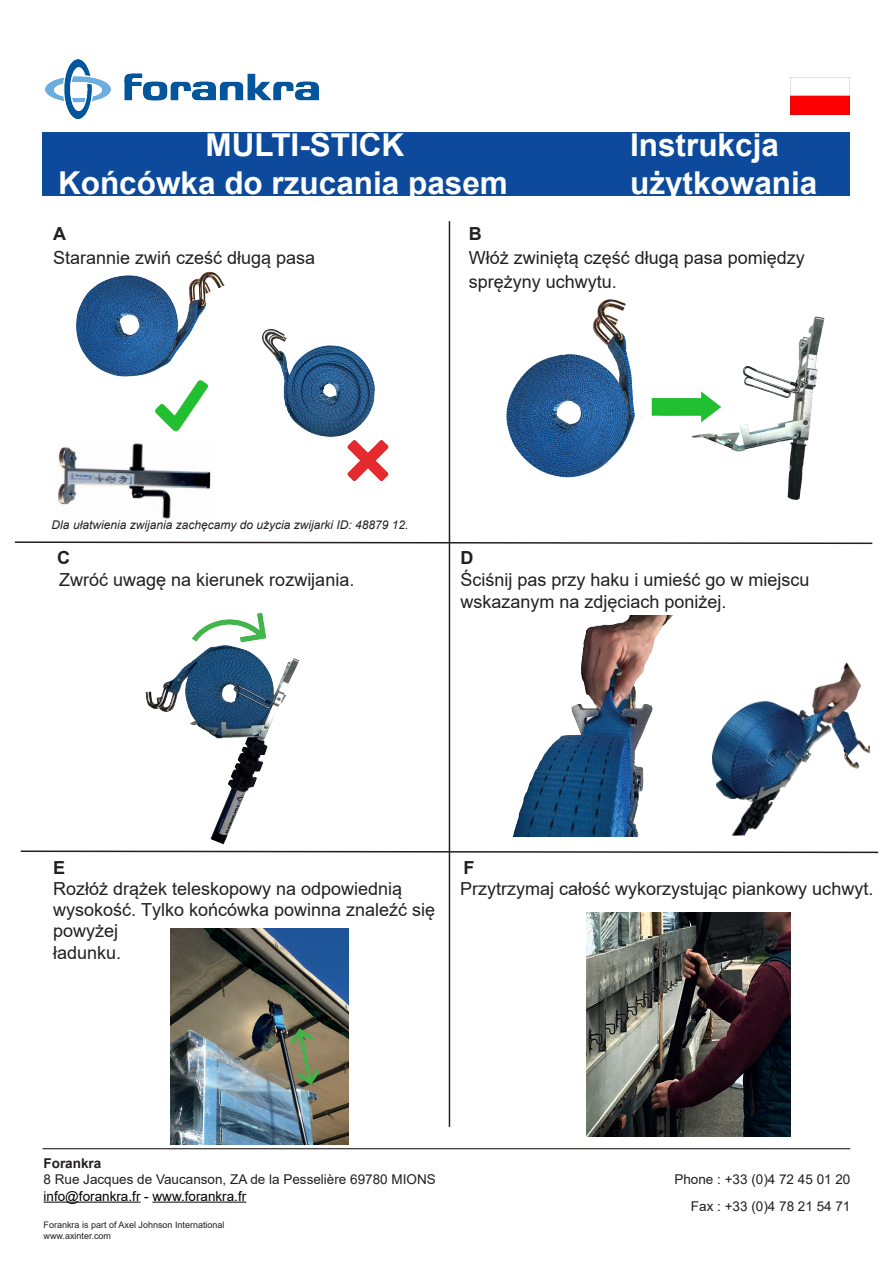
<style>
.page{position:relative;width:893px;height:1263px;background:#fff}
.page>*{position:absolute;margin:0;border:0;box-sizing:border-box;transform-origin:0 0}
.t1{font:700 31.5px/37.8px "Arial";color:#fff}
.t2{font:18px/21.1px "Arial";color:#231f20}
.t3{font:700 18px "Arial";color:#231f20}
.t4{font:13.5px/27px "Arial";color:#231f20;text-align:right}
.t5{font:13.5px "Arial";color:#000}
.t6{font:700 13.5px "Arial";color:#231f20}
.t7{font:italic 12px "Arial";color:#231f20}
.t8{font:9px/10.8px "Arial";color:#231f20}
</style>
<div class="page">
<div style="left:43px;top:132px;width:807px;height:64px;background:#0d4a9c"></div>
<hr style="left:44px;top:1201px;width:97px;height:1px;background:#000">
<hr style="left:152px;top:1201px;width:94px;height:1px;background:#000">
<hr style="left:43px;top:1148px;width:807px;height:1px;background:#231f20">
<img style="left:45px;top:60px;width:274px;height:58px">
<img style="left:76px;top:271px;width:149px;height:160px">
<img style="left:262px;top:329px;width:127px;height:151px">
<img style="left:58px;top:443px;width:153px;height:76px">
<img style="left:506px;top:299px;width:319px;height:201px">
<img style="left:145px;top:613px;width:155px;height:232px">
<hr style="left:449px;top:221px;width:1px;height:906px;background:#231f20">
<svg style="left:14px;top:541px;width:859px;height:4px"></svg>
<svg style="left:20px;top:850px;width:859px;height:4px"></svg>
<img style="left:513px;top:616px;width:159px;height:221px">
<img style="left:678px;top:662px;width:192px;height:174px">
<img style="left:170px;top:928px;width:179px;height:216px">
<img style="left:586px;top:913px;width:205px;height:223px">
<img style="left:790px;top:77px;width:60px;height:37px">
<h1 class="t1" style="left:58px;top:126px;width:451px;text-indent:147px">MULTI-STICK<br>Końcówka do rzucania pasem</h1>
<h1 class="t1" style="left:630px;top:126px;width:189px">Instrukcja użytkowania</h1>
<p class="t3" style="left:53px;top:221px;width:14px">A</p>
<p class="t2" style="left:53px;top:247px;width:264px">Starannie zwiń cześć długą pasa</p>
<p class="t3" style="left:469px;top:220px;width:14px">B</p>
<p class="t2" style="left:469px;top:245px;width:338px;line-height:24.3px">Włóż zwiniętą część długą pasa pomiędzy sprężyny uchwytu.</p>
<p class="t7" style="left:52px;top:517px;width:358px">Dla ułatwienia zwijania zachęcamy do użycia zwijarki ID: 48879 12.</p>
<p class="t3" style="left:57px;top:545px;width:14px">C</p>
<p class="t2" style="left:59px;top:569px;width:297px">Zwróć uwagę na kierunek rozwijania.</p>
<p class="t3" style="left:460px;top:545px;width:14px">D</p>
<p class="t2" style="left:460px;top:568px;width:351px;line-height:21.9px">Ściśnij pas przy haku i umieść go w miejscu wskazanym na zdjęciach poniżej.</p>
<p class="t3" style="left:53px;top:855px;width:14px">E</p>
<p class="t2" style="left:53px;top:878px;width:384px">Rozłóż drążek teleskopowy na odpowiednią wysokość. Tylko końcówka powinna znaleźć się powyżej<br>ładunku.</p>
<p class="t3" style="left:463px;top:855px;width:12px">F</p>
<p class="t2" style="left:460px;top:878px;width:415px">Przytrzymaj całość wykorzystując piankowy uchwyt.</p>
<p class="t6" style="left:44px;top:1154px;width:59px">Forankra</p>
<p class="t4" style="left:44px;top:1166px;width:394px">8 Rue Jacques de Vaucanson, ZA de la Pesselière 69780 MIONS</p>
<p class="t5" style="left:44px;top:1187px;width:204px">info@forankra.fr - www.forankra.fr</p>
<p class="t8" style="left:44px;top:1219px;width:183px">Forankra is part of Axel Johnson International www.axinter.com</p>
<p class="t4" style="left:674px;top:1166px;width:178px">Phone : +33 (0)4 72 45 01 20<br>Fax : +33 (0)4 78 21 54 71</p>
</div>
